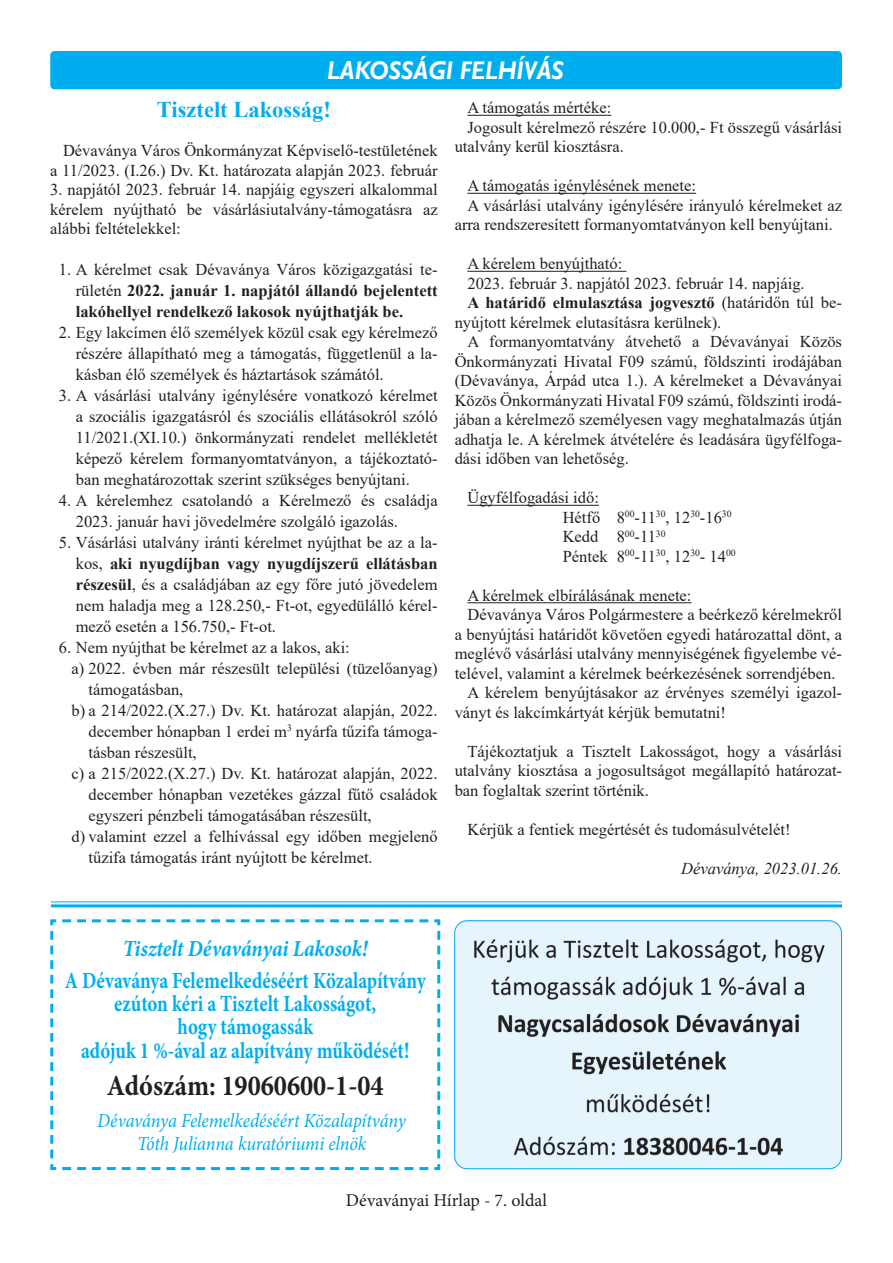
<style>
.page{position:relative;width:893px;height:1263px;background:#fff}
.page>*{position:absolute;margin:0;border:0;box-sizing:border-box;transform-origin:0 0}
.t1{font:700 29.1px "Minion Pro";color:#231f20;scale:.9 1}
.t2{font:italic 700 25.5px "Gill Sans";color:#fff;scale:.93 1}
.t3{font:700 23.1px/23.1px "Minion Pro";color:#00aeef;text-align:center;scale:.82 1}
.t4{font:italic 700 22.95px "Minion Pro";letter-spacing:-.005em;color:#00aeef;scale:.89 1}
.t5{font:700 22.5px "Times New Roman";color:#00aeef}
.t6{font:italic 19.8px/23.1px "Minion Pro";letter-spacing:-.01em;color:#00aeef;text-align:center;scale:.92 1}
.t7{font:18px "Minion Pro";color:#231f20}
.t8{font:16.5px/21px "Times New Roman";color:#231f20;text-align:justify}
.t9{font:700 16.5px/21px "Times New Roman";color:#231f20;text-align:justify}
.t10{font:italic 16.5px "Times New Roman";color:#231f20}
.s1{font-weight:400}
.s2{font-weight:700}
</style>
<div class="page">
<div style="left:50px;top:51px;width:792px;height:38px;background:#00aeef;border-radius:4px"></div>
<hr style="left:467px;top:115px;width:144px;height:1px;background:#231f20">
<hr style="left:467px;top:193px;width:229px;height:1px;background:#231f20">
<hr style="left:467px;top:271px;width:159px;height:1px;background:#231f20">
<hr style="left:467px;top:505px;width:132px;height:1px;background:#231f20">
<hr style="left:467px;top:602px;width:224px;height:1px;background:#231f20">
<svg style="left:50px;top:919px;width:391px;height:251px"></svg>
<img style="left:455px;top:921px;width:386px;height:248px;border-radius:12px">
<div style="left:454px;top:920px;width:388px;height:249px;border:1px solid #00aeef;border-radius:12px"></div>
<hr style="left:51px;top:901px;width:791px;height:1px;background:#00aeef">
<hr style="left:51px;top:904px;width:791px;height:3px;background:#00aeef">
<h2 class="t2" style="left:327px;top:55px;width:256px">LAKOSSÁGI FELHÍVÁS</h2>
<h3 class="t5" style="left:157px;top:97px;width:175px">Tisztelt Lakosság!</h3>
<p class="t8" style="left:50px;top:141px;width:389px;line-height:19.5px;text-align:right">Dévaványa Város Önkormányzat Képviselő-testületének<br>a 11/2023. (I.26.) Dv. Kt. határozata alapján 2023. február</p>
<p class="t8" style="left:50px;top:180px;width:389px;line-height:19.5px">3. napjától 2023. február 14. napjáig egyszeri alkalommal kérelem nyújtható be vásárlásiutalvány-támogatásra az alábbi feltételekkel:</p>
<p class="t9" style="left:76px;top:259px;width:363px;text-indent:-17px"><span class="s1">1. A kérelmet csak Dévaványa Város közigazgatási te&shy;rületén</span> 2022. január 1. napjától állandó bejelentett lakóhellyel rendelkező lakosok nyújthatják be.</p>
<p class="t8" style="left:76px;top:322px;width:363px;text-indent:-17px">2. Egy lakcímen élő személyek közül csak egy kérelmező részére állapítható meg a támogatás, függetlenül a la&shy;kásban élő személyek és háztartások számától.</p>
<p class="t8" style="left:76px;top:385px;width:363px;text-indent:-17px">3. A vásárlási utalvány igénylésére vonatkozó kérelmet a szociális igazgatásról és szociális ellátásokról szóló 11/2021.(XI.10.) önkormányzati rendelet mellékletét képező kérelem formanyomtatványon, a tájékoztató&shy;ban meghatározottak szerint szükséges benyújtani.</p>
<p class="t8" style="left:76px;top:490px;width:363px;text-indent:-17px">4. A kérelemhez csatolandó a Kérelmező és családja<br>2023. január havi jövedelmére szolgáló igazolás.</p>
<p class="t8" style="left:76px;top:532px;width:363px;text-indent:-17px">5. Vásárlási utalvány iránti kérelmet nyújthat be az a la&shy;kos, <span class="s2">aki nyugdíjban vagy nyugdíjszerű ellátásban részesül</span>, és a családjában az egy főre jutó jövedelem nem haladja meg a 128.250,- Ft-ot, egyedülálló kérel&shy;mező esetén a 156.750,- Ft-ot.</p>
<p class="t8" style="left:59px;top:637px;width:293px">6. Nem nyújthat be kérelmet az a lakos, aki:</p>
<p class="t8" style="left:72px;top:658px;width:368px">a) 2022. évben már részesült települési (tüzelőanyag)</p>
<p class="t8" style="left:89px;top:679px;width:96px">támogatásban,</p>
<p class="t8" style="left:72px;top:700px;width:368px">b) a 214/2022.(X.27.) Dv. Kt. határozat alapján, 2022.</p>
<p class="t8" style="left:89px;top:721px;width:351px">december hónapban 1 erdei m<sup>3</sup> nyárfa tűzifa támoga-</p>
<p class="t8" style="left:89px;top:742px;width:110px">tásban részesült,</p>
<p class="t8" style="left:72px;top:763px;width:368px">c) a 215/2022.(X.27.) Dv. Kt. határozat alapján, 2022.</p>
<p class="t8" style="left:89px;top:784px;width:351px">december hónapban vezetékes gázzal fűtő családok</p>
<p class="t8" style="left:89px;top:805px;width:285px">egyszeri pénzbeli támogatásában részesült,</p>
<p class="t8" style="left:72px;top:826px;width:368px">d) valamint ezzel a felhívással egy időben megjelenő</p>
<p class="t8" style="left:89px;top:847px;width:286px">tűzifa támogatás iránt nyújtott be kérelmet.</p>
<p class="t8" style="left:467px;top:97px;width:145px">A támogatás mértéke:</p>
<p class="t8" style="left:467px;top:117px;width:376px">Jogosult kérelmező részére 10.000,- Ft összegű vásárlási</p>
<p class="t8" style="left:455px;top:136px;width:171px">utalvány kerül kiosztásra.</p>
<p class="t8" style="left:467px;top:175px;width:230px">A támogatás igénylésének menete:</p>
<p class="t8" style="left:467px;top:195px;width:376px">A vásárlási utalvány igénylésére irányuló kérelmeket az</p>
<p class="t8" style="left:455px;top:214px;width:380px">arra rendszeresített formanyomtatványon kell benyújtani.</p>
<p class="t8" style="left:467px;top:253px;width:156px">A kérelem benyújtható:</p>
<p class="t8" style="left:467px;top:273px;width:339px">2023. február 3. napjától 2023. február 14. napjáig.</p>
<p class="t9" style="left:467px;top:292px;width:376px">A határidő elmulasztása jogvesztő <span class="s1">(határidőn túl be-</span></p>
<p class="t8" style="left:455px;top:312px;width:268px">nyújtott kérelmek elutasításra kerülnek).</p>
<p class="t8" style="left:467px;top:331px;width:376px">A formanyomtatvány átvehető a Dévaványai Közös</p>
<p class="t8" style="left:455px;top:351px;width:389px">Önkormányzati Hivatal F09 számú, földszinti irodájában</p>
<p class="t8" style="left:455px;top:370px;width:389px">(Dévaványa, Árpád utca 1.). A kérelmeket a Dévaványai</p>
<p class="t8" style="left:455px;top:390px;width:389px">Közös Önkormányzati Hivatal F09 számú, földszinti irodá-</p>
<p class="t8" style="left:455px;top:409px;width:389px">jában a kérelmező személyesen vagy meghatalmazás útján</p>
<p class="t8" style="left:455px;top:429px;width:389px">adhatja le. A kérelmek átvételére és leadására ügyfélfoga-</p>
<p class="t8" style="left:455px;top:448px;width:176px">dási időben van lehetőség.</p>
<p class="t8" style="left:563px;top:488px;width:174px;line-height:19.5px;text-align:left;text-indent:-95px">Ügyfélfogadási idő:<br>Hétfő 8<sup>00</sup>-11<sup>30</sup>, 12<sup>30</sup>-16<sup>30<br></sup>Kedd 8<sup>00</sup>-11<sup>30<br></sup>Péntek 8<sup>00</sup>-11<sup>30</sup>, 12<sup>30</sup>- 14<sup>00</sup></p>
<p class="t8" style="left:467px;top:585px;width:226px">A kérelmek elbírálásának menete:</p>
<p class="t8" style="left:467px;top:604px;width:376px">Dévaványa Város Polgármestere a beérkező kérelmekről</p>
<p class="t8" style="left:455px;top:624px;width:389px">a benyújtási határidőt követően egyedi határozattal dönt, a</p>
<p class="t8" style="left:455px;top:643px;width:389px">meglévő vásárlási utalvány mennyiségének figyelembe vé-</p>
<p class="t8" style="left:455px;top:663px;width:382px">telével, valamint a kérelmek beérkezésének sorrendjében.</p>
<p class="t8" style="left:467px;top:682px;width:376px">A kérelem benyújtásakor az érvényes személyi igazol-</p>
<p class="t8" style="left:455px;top:702px;width:273px">ványt és lakcímkártyát kérjük bemutatni!</p>
<p class="t8" style="left:455px;top:742px;width:389px;line-height:19.5px;text-indent:13px">Tájékoztatjuk a Tisztelt Lakosságot, hogy a vásárlási utalvány kiosztása a jogosultságot megállapító határozat&shy;ban foglaltak szerint történik.</p>
<p class="t8" style="left:467px;top:819px;width:325px">Kérjük a fentiek megértését és tudomásulvételét!</p>
<p class="t10" style="left:681px;top:859px;width:162px">Dévaványa, 2023.01.26.</p>
<h3 class="t4" style="left:123px;top:939px;width:276px">Tisztelt Dévaványai Lakosok!</h3>
<h3 class="t3" style="left:65px;top:971px;width:442px">A Dévaványa Felemelkedéséért Közalapítvány ezúton kéri a Tisztelt Lakosságot,<br>hogy támogassák<br>adójuk 1 %-ával az alapítvány működését!</h3>
<h1 class="t1" style="left:107px;top:1074px;width:309px">Adószám: 19060600-1-04</h1>
<p class="t6" style="left:97px;top:1111px;width:337px">Dévaványa Felemelkedéséért Közalapítvány<br>Tóth Julianna kuratóriumi elnök</p>
<p class="t7" style="left:346px;top:1193px;width:203px">Dévaványai Hírlap - 7. oldal</p>
</div>
